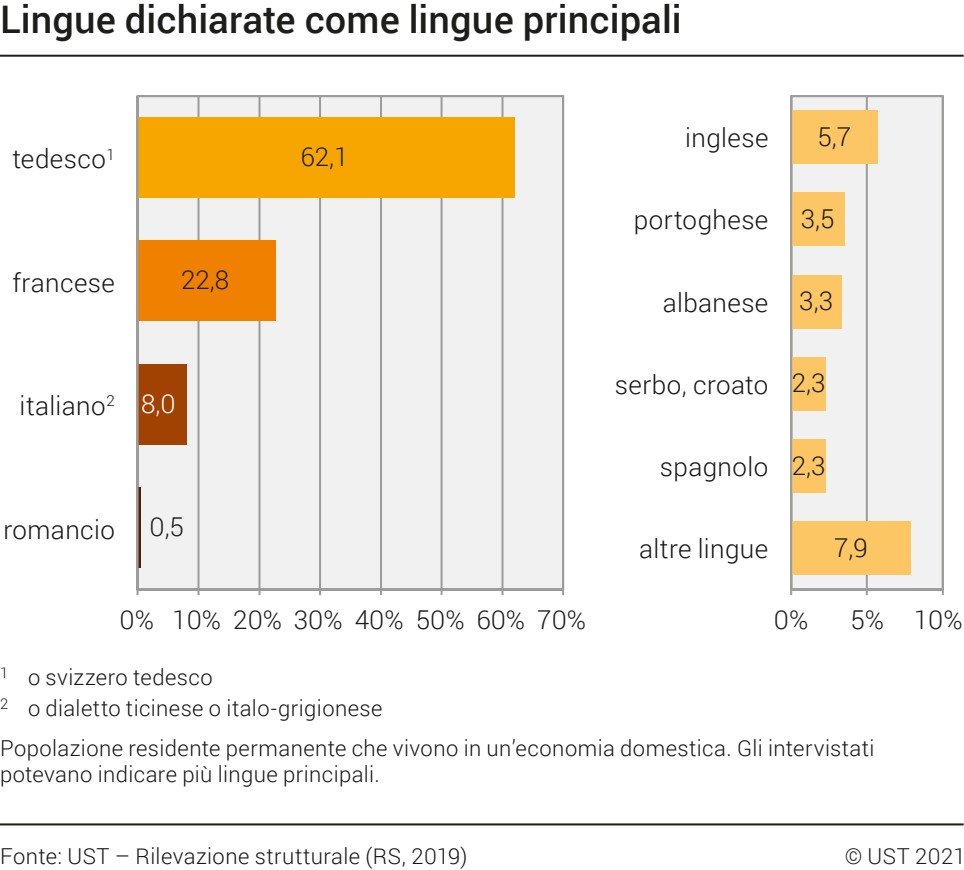
<style>
.page{position:relative;width:964px;height:870px;background:#fff}
.page>*{position:absolute;margin:0;border:0;box-sizing:border-box;transform-origin:0 0}
.t1{font:500 38px "Roboto";letter-spacing:.005em;color:#1d1d1b}
.t2{font:300 26px "Roboto";letter-spacing:.015em;color:#181717}
.t3{font:300 26px "Roboto";color:#1d1d1b}
.t4{font:300 26px "Roboto";color:#fff}
.t5{font:300 22px/26.4px "Roboto";letter-spacing:.02em;color:#181717}
.t6{font:300 22px "Roboto";letter-spacing:.025em;color:#1d1d1b}
</style>
<div class="page">
<hr style="left:0;top:55px;width:963px;height:2px;background:#1d1d1b">
<hr style="left:0;top:823px;width:963px;height:2px;background:#1d1d1b">
<div style="left:790px;top:95px;width:154px;height:501px;background:#f1f1f1"></div>
<hr style="left:865px;top:96px;width:2px;height:493px;background:#9d9d9c">
<hr style="left:941px;top:96px;width:2px;height:493px;background:#9d9d9c">
<hr style="left:791px;top:588px;width:151px;height:2px;background:#9d9d9c">
<div style="left:791px;top:110px;width:86px;height:54px;background:#fcc664"></div>
<div style="left:791px;top:192px;width:53px;height:54px;background:#fcc664"></div>
<div style="left:791px;top:275px;width:50px;height:53px;background:#fcc664"></div>
<div style="left:791px;top:357px;width:35px;height:53px;background:#fcc664"></div>
<div style="left:791px;top:439px;width:35px;height:53px;background:#fcc664"></div>
<div style="left:791px;top:521px;width:119px;height:54px;background:#fcc664"></div>
<hr style="left:790px;top:96px;width:2px;height:493px;background:#9d9d9c">
<div style="left:136px;top:95px;width:429px;height:501px;background:#f1f1f1"></div>
<hr style="left:197px;top:96px;width:2px;height:493px;background:#9d9c9c">
<hr style="left:258px;top:96px;width:2px;height:493px;background:#9d9c9c">
<hr style="left:319px;top:96px;width:2px;height:493px;background:#9d9c9c">
<hr style="left:380px;top:96px;width:2px;height:493px;background:#9d9c9c">
<hr style="left:440px;top:96px;width:2px;height:493px;background:#9d9c9c">
<hr style="left:501px;top:96px;width:2px;height:493px;background:#9d9c9c">
<hr style="left:562px;top:96px;width:2px;height:493px;background:#9d9c9c">
<hr style="left:137px;top:588px;width:426px;height:2px;background:#9d9c9c">
<div style="left:137px;top:118px;width:378px;height:80px;background:#f7a600"></div>
<div style="left:137px;top:241px;width:139px;height:80px;background:#f08000"></div>
<div style="left:137px;top:364px;width:49px;height:80px;background:#a14202"></div>
<svg style="left:138px;top:487px;width:3px;height:81px"></svg>
<hr style="left:136px;top:96px;width:2px;height:493px;background:#9d9c9c">
<h1 class="t1" style="left:0;top:-8px;width:683px">Lingue dichiarate come lingue principali</h1>
<p class="t2" style="left:12px;top:141px;width:104px">tedesco<sup>1</sup></p>
<p class="t3" style="left:300px;top:139px;width:50px">62,1</p>
<p class="t2" style="left:12px;top:264px;width:104px">francese</p>
<p class="t3" style="left:181px;top:262px;width:50px">22,8</p>
<p class="t2" style="left:20px;top:387px;width:97px">italiano<sup>2</sup></p>
<p class="t4" style="left:141px;top:385px;width:36px">8,0</p>
<p class="t2" style="left:3px;top:511px;width:113px">romancio</p>
<p class="t3" style="left:149px;top:509px;width:36px">0,5</p>
<p class="t3" style="left:119px;top:601px;width:468px">0% 10% 20% 30% 40% 50% 60% 70%</p>
<p class="t5" style="left:0;top:663px;width:214px"><sup>1</sup> o svizzero tedesco</p>
<p class="t5" style="left:0;top:694px;width:384px"><sup>2</sup> o dialetto ticinese o italo-grigionese</p>
<p class="t2" style="left:685px;top:120px;width:85px">inglese</p>
<p class="t3" style="left:817px;top:118px;width:35px">5,7</p>
<p class="t2" style="left:634px;top:202px;width:136px">portoghese</p>
<p class="t3" style="left:801px;top:200px;width:35px">3,5</p>
<p class="t2" style="left:663px;top:284px;width:107px">albanese</p>
<p class="t3" style="left:799px;top:283px;width:35px">3,3</p>
<p class="t2" style="left:615px;top:366px;width:155px">serbo, croato</p>
<p class="t3" style="left:791px;top:365px;width:35px">2,3</p>
<p class="t2" style="left:660px;top:449px;width:110px">spagnolo</p>
<p class="t3" style="left:791px;top:447px;width:35px">2,3</p>
<p class="t2" style="left:639px;top:531px;width:131px">altre lingue</p>
<p class="t3" style="left:834px;top:529px;width:35px">7,9</p>
<p class="t3" style="left:774px;top:601px;width:36px">0%</p>
<p class="t3" style="left:850px;top:601px;width:114px">5% 10%</p>
<p class="t5" style="left:0;top:734px;width:875px">Popolazione residente permanente che vivono in un’economia domestica. Gli intervistati potevano indicare più lingue principali.</p>
<p class="t5" style="left:0;top:842px;width:469px">Fonte: UST – Rilevazione strutturale (RS, 2019)</p>
<p class="t6" style="left:844px;top:841px;width:122px">© UST 2021</p>
</div>
